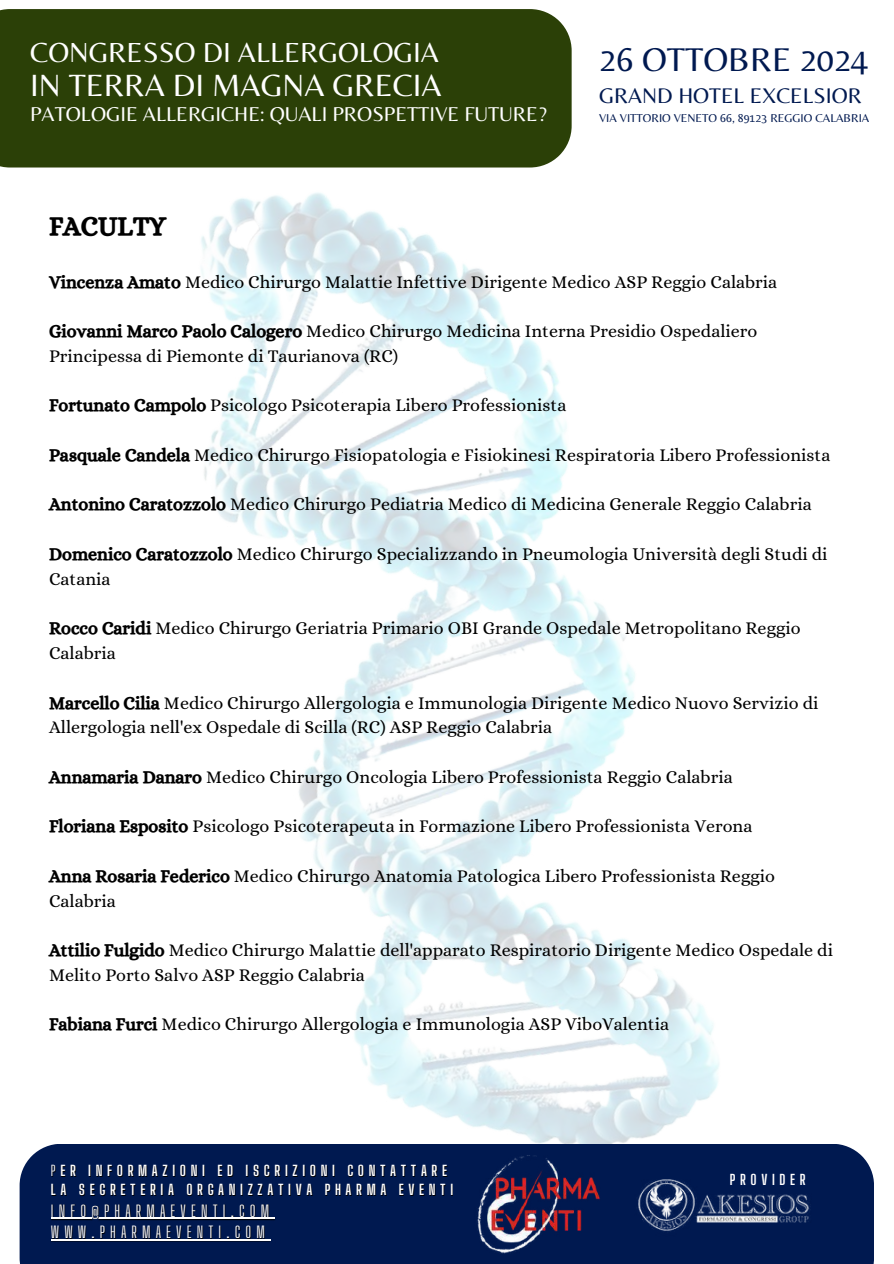
<style>
.page{position:relative;width:894px;height:1264px;background:#fff}
.page>*{position:absolute;margin:0;border:0;box-sizing:border-box;transform-origin:0 0}
.t1{font:34.2px "Belleza";color:#001950}
.t2{font:31.95px "Belleza";color:#fff}
.t3{font:28.65px "Belleza";color:#fff}
.t4{font:27px "CA Generated";color:#000}
.t5{font:22.05px "Belleza";color:#001950}
.t6{font:20.85px "Belleza";color:#fff}
.t7{font:18px/24.8px "Alice";color:#000}
.t8{font:15.6px/21.3px "Big Shoulders Display";letter-spacing:.33em;color:#fff}
.t9{font:700 14.1px/19.2px "Big Shoulders Display";letter-spacing:.33em;color:#fff}
.t10{font:700 13.95px "Big Shoulders Display";letter-spacing:.33em;color:#fff}
.t11{font:11.85px "Belleza";color:#001950}
.s1{font-family:"CA Generated"}
.s2{font-weight:400;color:#000}
</style>
<div class="page">
<img style="left:4px;top:44px;width:870px;height:1219px">
<hr style="left:51px;top:1217px;width:223px;height:1px;background:#fff">
<hr style="left:51px;top:1239px;width:219px;height:1px;background:#fff">
<img style="left:461px;top:1143px;width:150px;height:116px">
<img style="left:634px;top:1165px;width:186px;height:79px">
<div style="left:0;top:9px;width:571px;height:158px;background:#2b4007"></div>
<h3 class="t3" style="left:30px;top:35px;width:410px">CONGRESSO DI ALLERGOLOGIA</h3>
<h2 class="t2" style="left:30px;top:66px;width:413px">IN TERRA DI MAGNA GRECIA</h2>
<p class="t6" style="left:30px;top:101px;width:518px">PATOLOGIE ALLERGICHE: QUALI PROSPETTIVE FUTURE?</p>
<h1 class="t1" style="left:599px;top:39px;width:270px">26 OTTOBRE 2024</h1>
<p class="t5" style="left:599px;top:83px;width:264px">GRAND HOTEL EXCELSIOR</p>
<p class="t11" style="left:599px;top:111px;width:271px">VIA VITTORIO VENETO 66, 89123 REGGIO CALABRIA</p>
<h3 class="t4" style="left:49px;top:210px;width:118px">FACULTY</h3>
<p class="t7" style="left:49px;top:269px;width:729px"><span class="s1">Vincenza Amato</span> Medico Chirurgo Malattie Infettive Dirigente Medico ASP Reggio Calabria</p>
<p class="t7" style="left:49px;top:318px;width:709px"><span class="s1">Giovanni Marco Paolo Calogero</span> Medico Chirurgo Medicina Interna Presidio Ospedaliero<br>Principessa di Piemonte di Taurianova (RC)</p>
<p class="t7" style="left:49px;top:393px;width:518px"><span class="s1">Fortunato Campolo</span> Psicologo Psicoterapia Libero Professionista</p>
<p class="t7" style="left:49px;top:442px;width:782px"><span class="s1">Pasquale Candela</span> Medico Chirurgo Fisiopatologia e Fisiokinesi Respiratoria Libero Professionista</p>
<p class="t7" style="left:49px;top:492px;width:763px"><span class="s1">Antonino Caratozzolo</span> Medico Chirurgo Pediatria Medico di Medicina Generale Reggio Calabria</p>
<p class="t7" style="left:49px;top:541px;width:779px"><span class="s1">Domenico Caratozzolo</span> Medico Chirurgo Specializzando in Pneumologia Università degli Studi di<br>Catania</p>
<p class="t7" style="left:49px;top:615px;width:753px"><span class="s1">Rocco Caridi</span> Medico Chirurgo Geriatria Primario OBI Grande Ospedale Metropolitano Reggio<br>Calabria</p>
<p class="t7" style="left:49px;top:690px;width:770px"><span class="s1">Marcello Cilia</span> Medico Chirurgo Allergologia e Immunologia Dirigente Medico Nuovo Servizio di<br>Allergologia nell'ex Ospedale di Scilla (RC) ASP Reggio Calabria</p>
<p class="t7" style="left:49px;top:764px;width:685px"><span class="s1">Annamaria Danaro</span> Medico Chirurgo Oncologia Libero Professionista Reggio Calabria</p>
<p class="t7" style="left:49px;top:813px;width:704px"><span class="s1">Floriana Esposito</span> Psicologo Psicoterapeuta in Formazione Libero Professionista Verona</p>
<p class="t7" style="left:49px;top:863px;width:727px"><span class="s1">Anna Rosaria Federico</span> Medico Chirurgo Anatomia Patologica Libero Professionista Reggio<br>Calabria</p>
<p class="t7" style="left:49px;top:937px;width:785px"><span class="s1">Attilio Fulgido</span> Medico Chirurgo Malattie dell'apparato Respiratorio Dirigente Medico Ospedale di<br>Melito Porto Salvo ASP Reggio Calabria</p>
<p class="t7" style="left:49px;top:1011px;width:621px"><span class="s1">Fabiana Furci</span> Medico Chirurgo Allergologia e Immunologia ASP ViboValentia</p>
<p class="t9" style="left:51px;top:1161px;width:403px"><span class="s2">P</span>ER INFORMAZIONI ED ISCRIZIONI CONTATTARE<br>LA SEGRETERIA ORGANIZZATIVA PHARMA EVENTI</p>
<p class="t8" style="left:51px;top:1199px;width:220px">INFO@PHARMAEVENTI.COM<br>WWW.PHARMAEVENTI.COM</p>
<p class="t10" style="left:729px;top:1171px;width:77px">PROVIDER</p>
</div>
